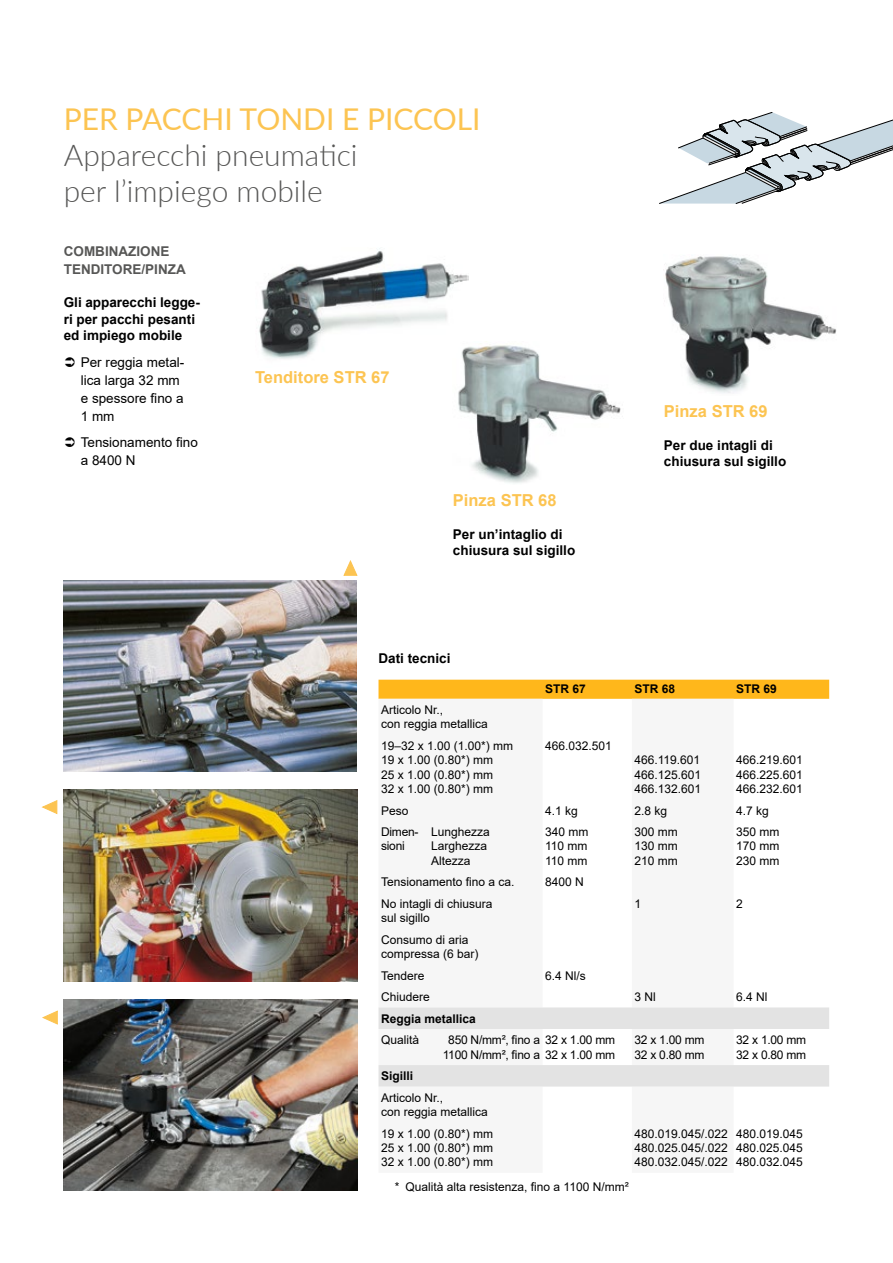
<style>
.page{position:relative;width:893px;height:1263px;background:#fff}
.page>*{position:absolute;margin:0;border:0;box-sizing:border-box;transform-origin:0 0}
.t1{font:300 30px/36px "Lato";color:#575756}
.t2{font:30px "Lato";color:#fcc452}
.t3{font:700 16.5px "Arial";color:#fcc452}
.t4{font:700 13.5px/16.5px "Arial";color:#000}
.t5{font:13.5px/18px "Arial";color:#000}
.t6{font:700 13.5px/18px "Arial";color:#575756}
.t7{font:12px/14.4px "Arial";color:#000;text-align:justify}
.t8{font:12px/14.4px "Arial";letter-spacing:-.02em;color:#000}
.t9{font:700 12px "Arial";color:#000}
</style>
<div class="page">
<img style="left:63px;top:580px;width:294px;height:192px">
<img style="left:64px;top:790px;width:293px;height:191px">
<img style="left:64px;top:999px;width:293px;height:192px">
<img style="left:665px;top:256px;width:172px;height:137px">
<svg style="left:659px;top:112px;width:234px;height:92px"></svg>
<img style="left:259px;top:248px;width:210px;height:111px">
<img style="left:453px;top:341px;width:168px;height:142px">
<svg style="left:42px;top:800px;width:15px;height:14px"></svg>
<svg style="left:344px;top:560px;width:13px;height:15px"></svg>
<svg style="left:43px;top:1011px;width:15px;height:13px"></svg>
<div style="left:378px;top:680px;width:451px;height:19px;background:#ffb71b"></div>
<svg style="left:378px;top:1007px;width:451px;height:79px"></svg>
<h1 class="t2" style="left:64px;top:98px;width:418px">PER PACCHI TONDI E PICCOLI</h1>
<h1 class="t1" style="left:64px;top:137px;width:295px">Apparecchi pneumatici per l’impiego mobile</h1>
<p class="t6" style="left:64px;top:243px;width:124px">COMBINAZIONE<br>TENDITORE/PINZA</p>
<p class="t4" style="left:64px;top:295px;width:138px">Gli apparecchi legge&shy;ri per pacchi pesanti ed impiego mobile</p>
<p class="t5" style="left:81px;top:353px;width:105px">Per reggia metal&shy;lica larga 32 mm e spessore fino a<br>1 mm</p>
<p class="t5" style="left:81px;top:434px;width:119px">Tensionamento fino a 8400 N</p>
<h2 class="t3" style="left:255px;top:365px;width:136px">Tenditore STR 67</h2>
<h2 class="t3" style="left:453px;top:488px;width:105px">Pinza STR 68</h2>
<p class="t4" style="left:453px;top:526px;width:124px">Per un’intaglio di chiusura sul sigillo</p>
<p class="t4" style="left:378px;top:650px;width:74px">Dati tecnici</p>
<h2 class="t3" style="left:664px;top:399px;width:105px">Pinza STR 69</h2>
<p class="t4" style="left:664px;top:437px;width:124px">Per due intagli di chiusura sul sigillo</p>
<p class="t9" style="left:545px;top:680px;width:42px">STR 67</p>
<p class="t9" style="left:634px;top:680px;width:42px">STR 68</p>
<p class="t9" style="left:736px;top:680px;width:42px">STR 69</p>
<p class="t7" style="left:381px;top:702px;width:108px">Articolo Nr.,<br>con reggia metallica</p>
<p class="t7" style="left:381px;top:738px;width:134px;text-align:left">19–32 x 1.00 (1.00*) mm<br>19 x 1.00 (0.80*) mm<br>25 x 1.00 (0.80*) mm<br>32 x 1.00 (0.80*) mm</p>
<p class="t7" style="left:545px;top:738px;width:68px">466.032.501</p>
<p class="t7" style="left:634px;top:753px;width:68px">466.119.601<br>466.125.601<br>466.132.601</p>
<p class="t7" style="left:736px;top:753px;width:68px">466.219.601<br>466.225.601<br>466.232.601</p>
<p class="t7" style="left:381px;top:803px;width:29px">Peso</p>
<p class="t7" style="left:545px;top:803px;width:34px">4.1 kg</p>
<p class="t7" style="left:634px;top:803px;width:34px">2.8 kg</p>
<p class="t7" style="left:736px;top:803px;width:34px">4.7 kg</p>
<p class="t8" style="left:381px;top:824px;width:39px">Dimen&shy;sioni</p>
<p class="t7" style="left:431px;top:824px;width:60px;text-align:left">Lunghezza<br>Larghezza<br>Altezza</p>
<p class="t7" style="left:545px;top:824px;width:45px">340 mm 110 mm 110 mm</p>
<p class="t7" style="left:634px;top:824px;width:45px">300 mm 130 mm 210 mm</p>
<p class="t7" style="left:736px;top:824px;width:45px">350 mm 170 mm 230 mm</p>
<p class="t7" style="left:381px;top:875px;width:135px">Tensionamento fino a ca.</p>
<p class="t7" style="left:545px;top:875px;width:40px">8400 N</p>
<p class="t7" style="left:381px;top:896px;width:113px">No intagli di chiusura sul sigillo</p>
<p class="t7" style="left:634px;top:896px;width:8px">1</p>
<p class="t7" style="left:736px;top:896px;width:8px">2</p>
<p class="t7" style="left:381px;top:932px;width:99px">Consumo di aria compressa (6 bar)</p>
<p class="t7" style="left:381px;top:968px;width:45px">Tendere</p>
<p class="t7" style="left:545px;top:968px;width:42px">6.4 Nl/s</p>
<p class="t7" style="left:381px;top:989px;width:50px">Chiudere</p>
<p class="t7" style="left:634px;top:989px;width:23px">3 Nl</p>
<p class="t7" style="left:736px;top:989px;width:33px">6.4 Nl</p>
<p class="t9" style="left:381px;top:1010px;width:96px">Reggia metallica</p>
<p class="t7" style="left:381px;top:1032px;width:40px">Qualità</p>
<p class="t8" style="left:443px;top:1032px;width:174px;text-align:center">850 N/mm², fino a 32 x 1.00 mm<br>1100 N/mm², fino a 32 x 1.00 mm</p>
<p class="t8" style="left:634px;top:1032px;width:72px">32 x 1.00 mm<br>32 x 0.80 mm</p>
<p class="t8" style="left:736px;top:1032px;width:72px">32 x 1.00 mm<br>32 x 0.80 mm</p>
<p class="t9" style="left:381px;top:1067px;width:34px">Sigilli</p>
<p class="t7" style="left:381px;top:1090px;width:108px">Articolo Nr.,<br>con reggia metallica</p>
<p class="t7" style="left:381px;top:1126px;width:114px">19 x 1.00 (0.80*) mm 25 x 1.00 (0.80*) mm 32 x 1.00 (0.80*) mm</p>
<p class="t7" style="left:634px;top:1126px;width:95px">480.019.045/.022<br>480.025.045/.022<br>480.032.045/.022</p>
<p class="t7" style="left:736px;top:1126px;width:68px">480.019.045<br>480.025.045<br>480.032.045</p>
<p class="t7" style="left:395px;top:1179px;width:235px">* Qualità alta resistenza, fino a 1100 N/mm²</p>
</div>
